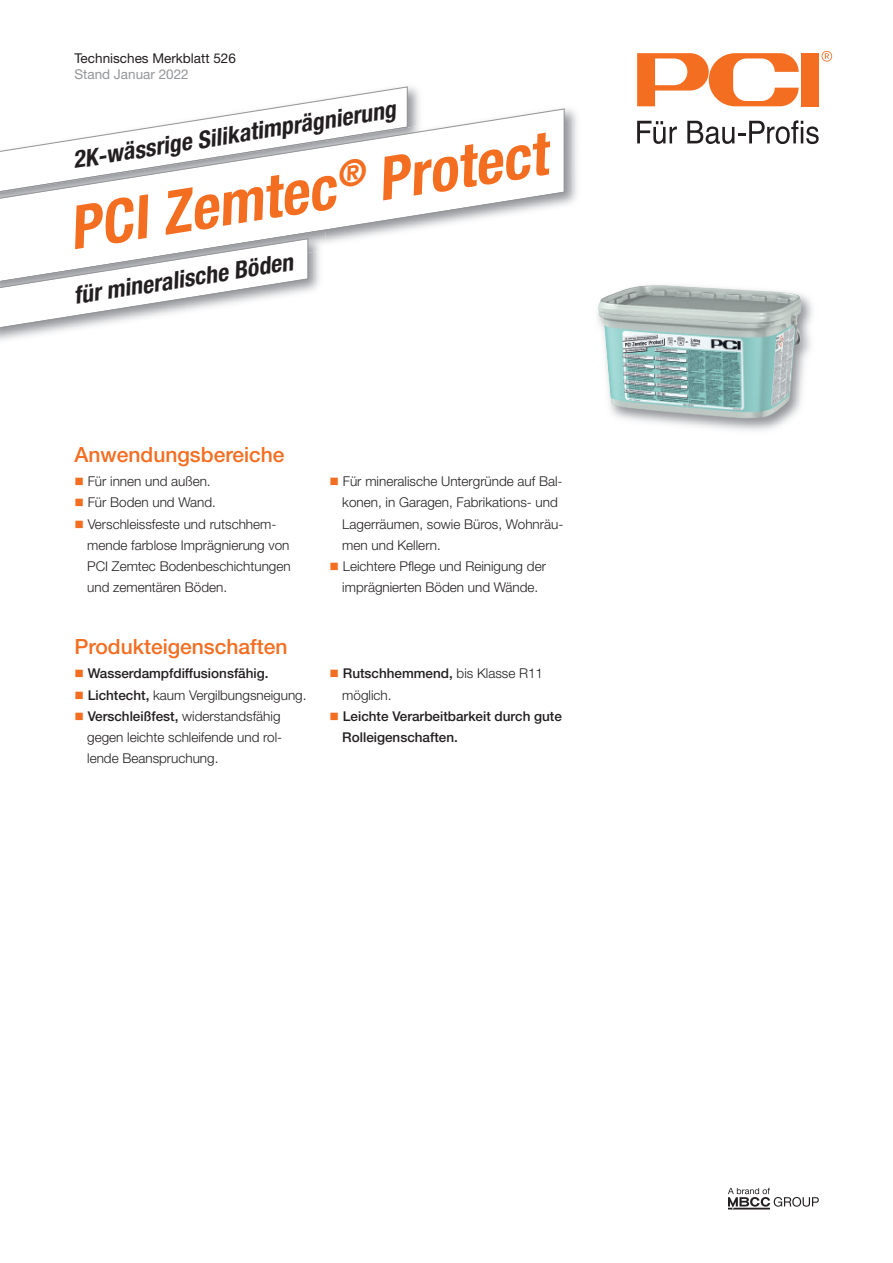
<style>
.page{position:relative;width:893px;height:1263px;background:#fff}
.page>*{position:absolute;margin:0;border:0;box-sizing:border-box;transform-origin:0 0}
.t1{font:italic 700 condensed 60px "Helvetica Neue LT Pro";color:#f36e21}
.t2{font:italic 700 condensed 24px "Helvetica Neue LT Pro";color:#231f20}
.t3{font:500 21px "Helvetica Neue LT Pro";color:#f36e21}
.t4{font:300 13.5px/21.3px "Helvetica Neue LT Pro";color:#231f20}
.t5{font:500 13.5px/21.3px "Helvetica Neue LT Pro";color:#231f20}
.t6{font:13.5px "Helvetica Neue LT Pro";color:#231f20}
.t7{font:13.5px "Helvetica Neue LT Pro";color:#939598}
.s1{color:#f36e21}
.s2{font-weight:500}
</style>
<div class="page">
<div style="left:801px;top:53px;width:18px;height:53px;background:#f36e21"></div>
<svg style="left:637px;top:53px;width:162px;height:53px"></svg>
<svg style="left:821px;top:51px;width:11px;height:11px"></svg>
<svg style="left:637px;top:121px;width:40px;height:23px"></svg>
<svg style="left:687px;top:120px;width:132px;height:24px"></svg>
<svg style="left:322px;top:86px;width:86px;height:14px"></svg>
<img style="left:271px;top:100px;width:306px;height:105px">
<svg style="left:1px;top:108px;width:564px;height:135px"></svg>
<img style="left:597px;top:295px;width:216px;height:136px">
<img style="left:598px;top:285px;width:204px;height:133px">
<img style="left:309px;top:230px;width:19px;height:63px">
<img style="left:1px;top:230px;width:324px;height:53px">
<svg style="left:1px;top:238px;width:308px;height:92px"></svg>
<svg style="left:728px;top:1187px;width:91px;height:23px"></svg>
<p class="t6" style="left:74px;top:53px;width:163px">Technisches Merkblatt 526</p>
<p class="t7" style="left:74px;top:69px;width:116px">Stand Januar 2022</p>
<h2 class="t2" style="left:72px;top:151px;width:328px;rotate:-9deg">2K-wässrige Silikatimprägnierung</h2>
<h1 class="t1" style="left:65px;top:207px;width:484px;rotate:-9deg">PCI Zemtec<sup>®</sup> Protect</h1>
<h2 class="t2" style="left:72px;top:287px;width:223px;rotate:-9deg">für mineralische Böden</h2>
<h3 class="t3" style="left:74px;top:446px;width:212px">Anwendungsbereiche</h3>
<p class="t4" style="left:74px;top:472px;width:138px"><span class="s1">■</span> Für innen und außen.</p>
<p class="t4" style="left:74px;top:493px;width:143px"><span class="s1">■</span> Für Boden und Wand.</p>
<p class="t4" style="left:87px;top:514px;width:205px;text-indent:-13px"><span class="s1">■</span> Verschleissfeste und rutschhem&shy;mende farblose Imprägnierung von<br>PCI Zemtec Bodenbeschichtungen und zementären Böden.</p>
<h3 class="t3" style="left:74px;top:639px;width:215px">Produkteigenschaften</h3>
<p class="t5" style="left:74px;top:664px;width:196px"><span class="s1">■</span> Wasserdampfdiffusionsfähig.</p>
<p class="t4" style="left:74px;top:685px;width:234px"><span class="s1">■</span> <span class="s2">Lichtecht,</span> kaum Vergilbungsneigung.</p>
<p class="t4" style="left:87px;top:707px;width:197px;text-indent:-13px"><span class="s1">■</span> <span class="s2">Verschleißfest,</span> widerstandsfähig gegen leichte schleifende und rol&shy;lende Beanspruchung.</p>
<p class="t4" style="left:342px;top:472px;width:223px;text-indent:-13px"><span class="s1">■</span> Für mineralische Untergründe auf Bal&shy;konen, in Garagen, Fabrikations- und<br>Lagerräumen, sowie Büros, Wohnräu&shy;men und Kellern.</p>
<p class="t4" style="left:330px;top:557px;width:218px;text-align:center"><span class="s1">■</span> Leichtere Pflege und Reinigung der imprägnierten Böden und Wände.</p>
<p class="t4" style="left:342px;top:664px;width:202px;text-indent:-13px"><span class="s1">■</span> <span class="s2">Rutschhemmend,</span> bis Klasse R11 möglich.</p>
<p class="t5" style="left:342px;top:707px;width:221px;text-indent:-13px"><span class="s1">■</span> Leichte Verarbeitbarkeit durch gute<br>Rolleigenschaften.</p>
</div>
